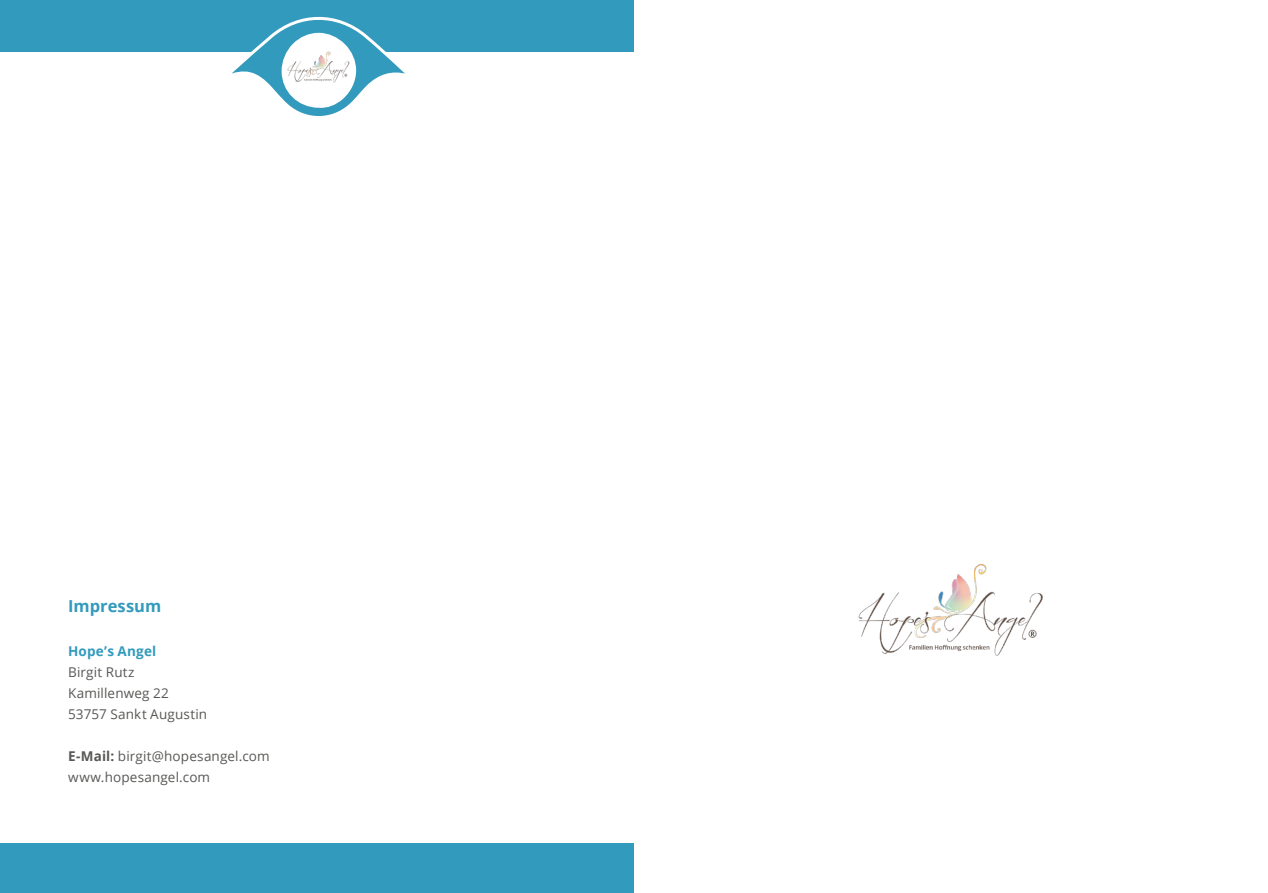
<style>
.page{position:relative;width:1268px;height:893px;background:#fff}
.page>*{position:absolute;margin:0;border:0;box-sizing:border-box;transform-origin:0 0}
.t1{font:700 16.5px "Open Sans";color:#329abd}
.t2{font:13.5px/21px "Open Sans";letter-spacing:.01em;color:#585856}
.t3{font:700 13.5px "Open Sans";letter-spacing:.015em;color:#329abd}
.s1{font-weight:700}
</style>
<div class="page">
<div style="left:0;top:843px;width:634px;height:50px;background:#329abd"></div>
<div style="left:0;top:0;width:634px;height:51px;background:#329abd"></div>
<img style="left:858px;top:564px;width:185px;height:92px">
<svg style="left:210px;top:16px;width:205px;height:100px"></svg>
<p class="t1" style="left:68px;top:594px;width:95px">Impressum</p>
<p class="t3" style="left:68px;top:642px;width:90px">Hope’s Angel</p>
<p class="t2" style="left:68px;top:662px;width:141px">Birgit Rutz<br>Kamillenweg 22<br>53757 Sankt Augustin</p>
<p class="t2" style="left:68px;top:746px;width:203px"><span class="s1">E-Mail:</span> birgit@hopesangel.com www.hopesangel.com</p>
</div>
